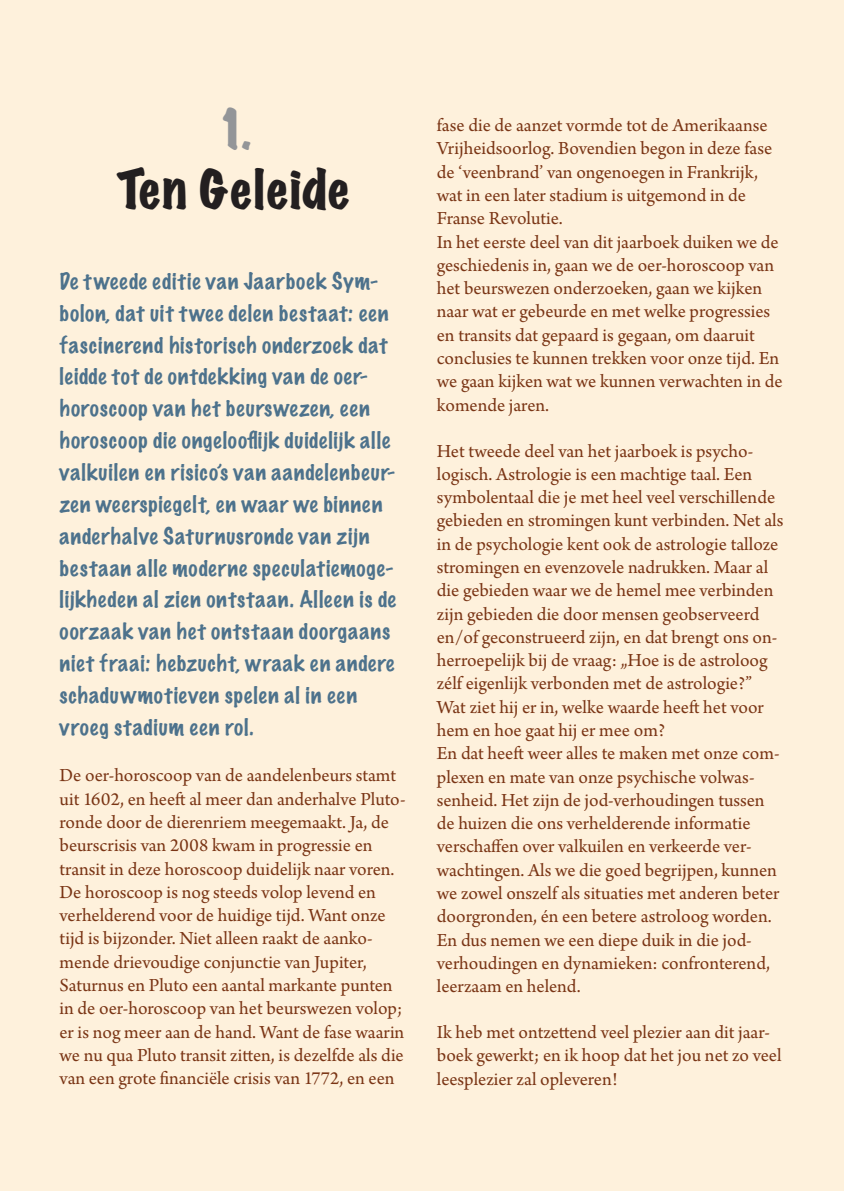
<style>
.page{position:relative;width:844px;height:1191px;background:#fff}
.page>*{position:absolute;margin:0;border:0;box-sizing:border-box;transform-origin:0 0}
.Hoofdstuk{font:expanded 49px "Marker Felt";letter-spacing:.03em;color:#231f20}
.Hoofdstuk-2{font:expanded 49px "Marker Felt";color:#939598}
.Inleiding{font:100 21px/31.8px "Marker Felt";letter-spacing:.045em;color:#4d728c;scale:1.05 1}
.Brood{font:19.43px/23.3px "Arno Pro";letter-spacing:-.005em;color:#7a3515}
</style>
<div class="page">
<div style="left:0;top:0;width:843px;height:1191px;background:#fef1dc"></div>
<p class="Hoofdstuk-2" style="left:215px;top:91px;width:37px">1.</p>
<p class="Hoofdstuk" style="left:117px;top:150px;width:234px">Ten Geleide</p>
<p class="Inleiding" style="left:60px;top:264px;width:322px">De tweede editie van Jaarboek Sym&shy;bolon, dat uit twee delen bestaat: een fascinerend historisch onderzoek dat leidde tot de ontdekking van de oer&shy;horoscoop van het beurswezen, een horoscoop die ongelooflijk duidelijk alle valkuilen en risico’s van aandelenbeur&shy;zen weerspiegelt, en waar we binnen anderhalve Saturnusronde van zijn bestaan alle moderne speculatiemoge&shy;lijkheden al zien ontstaan. Alleen is de oorzaak van het ontstaan doorgaans niet fraai: hebzucht, wraak en andere schaduwmotieven spelen al in een vroeg stadium een rol.</p>
<p class="Brood" style="left:60px;top:765px;width:347px">De oer-horoscoop van de aandelenbeurs stamt uit 1602, en heeft al meer dan anderhalve Pluto&shy;ronde door de dierenriem meegemaakt. Ja, de beurscrisis van 2008 kwam in progressie en transit in deze horoscoop duidelijk naar voren.<br>De horoscoop is nog steeds volop levend en verhelderend voor de huidige tijd. Want onze tijd is bijzonder. Niet alleen raakt de aanko&shy;mende drievoudige conjunctie van Jupiter, Saturnus en Pluto een aantal markante punten in de oer-horoscoop van het beurswezen volop; er is nog meer aan de hand. Want de fase waarin we nu qua Pluto transit zitten, is dezelfde als die van een grote financiële crisis van 1772, en een</p>
<p class="Brood" style="left:437px;top:115px;width:337px">fase die de aanzet vormde tot de Amerikaanse Vrijheidsoorlog. Bovendien begon in deze fase de ‘veenbrand’ van ongenoegen in Frankrijk, wat in een later stadium is uitgemond in de Franse Revolutie.</p>
<p class="Brood" style="left:437px;top:231px;width:343px">In het eerste deel van dit jaarboek duiken we de geschiedenis in, gaan we de oer-horoscoop van het beurswezen onderzoeken, gaan we kijken naar wat er gebeurde en met welke progressies</p>
<p class="Brood" style="left:437px;top:324px;width:347px">en transits dat gepaard is gegaan, om daaruit conclusies te kunnen trekken voor onze tijd. En we gaan kijken wat we kunnen verwachten in de komende jaren.</p>
<p class="Brood" style="left:437px;top:440px;width:348px">Het tweede deel van het jaarboek is psycho&shy;logisch. Astrologie is een machtige taal. Een symbolentaal die je met heel veel verschillende gebieden en stromingen kunt verbinden. Net als in de psychologie kent ook de astrologie talloze stromingen en evenzovele nadrukken. Maar al die gebieden waar we de hemel mee verbinden zijn gebieden die door mensen geobserveerd en/of geconstrueerd zijn, en dat brengt ons on&shy;herroepelijk bij de vraag: „Hoe is de astroloog zélf eigenlijk verbonden met de astrologie?” Wat ziet hij er in, welke waarde heeft het voor hem en hoe gaat hij er mee om?</p>
<p class="Brood" style="left:437px;top:743px;width:344px">En dat heeft weer alles te maken met onze com&shy;plexen en mate van onze psychische volwas&shy;senheid. Het zijn de jod-verhoudingen tussen de huizen die ons verhelderende informatie verschaffen over valkuilen en verkeerde ver&shy;wachtingen. Als we die goed begrijpen, kunnen we zowel onszelf als situaties met anderen beter doorgronden, én een betere astroloog worden.<br>En dus nemen we een diepe duik in die jod&shy;verhoudingen en dynamieken: confronterend, leerzaam en helend.</p>
<p class="Brood" style="left:437px;top:1021px;width:346px">Ik heb met ontzettend veel plezier aan dit jaar&shy;boek gewerkt; en ik hoop dat het jou net zo veel leesplezier zal opleveren!</p>
</div>
